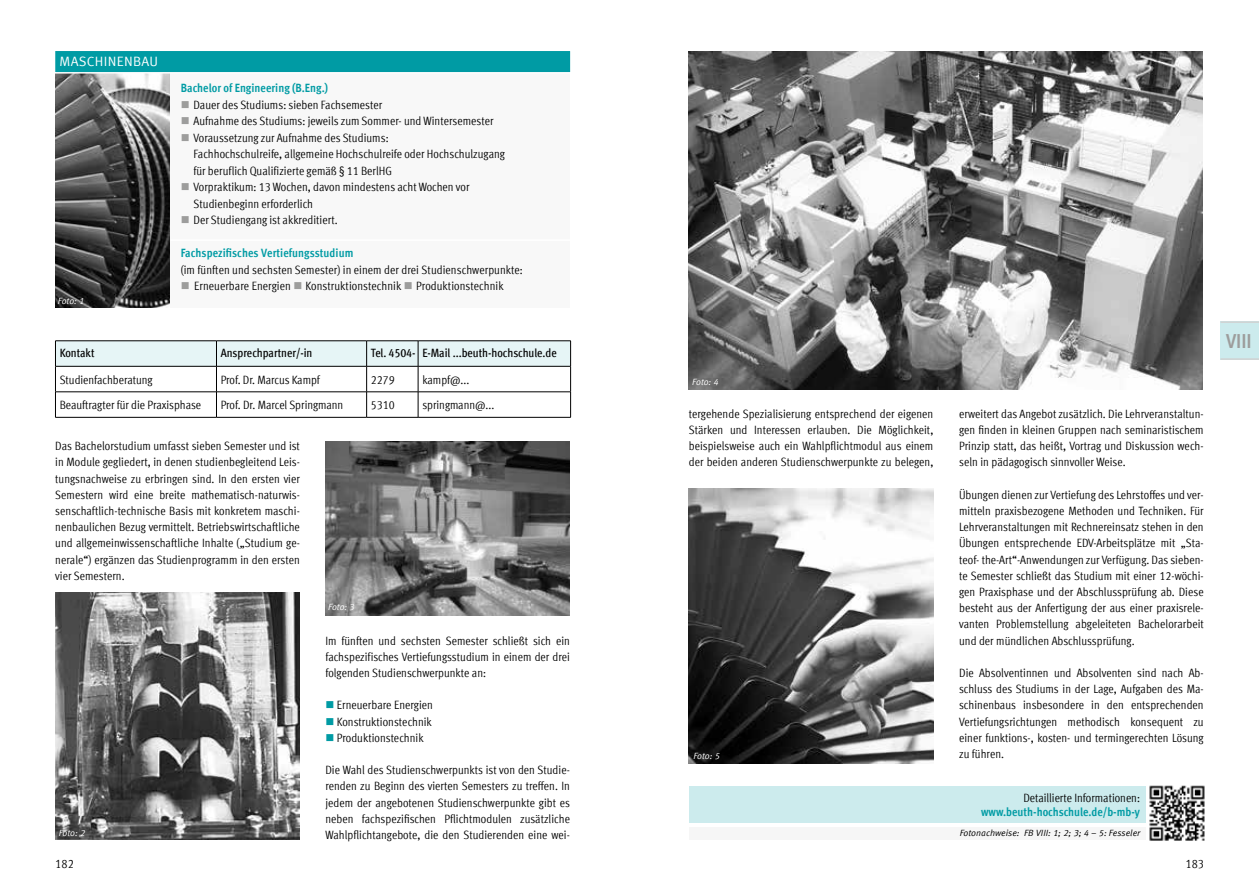
<style>
.page{position:relative;width:1259px;height:893px;background:#fff}
.page>*{position:absolute;margin:0;border:0;box-sizing:border-box;transform-origin:0 0}
.t1{font:700 condensed 20.25px "Meta Offc";color:#9d9d9c}
.t2{font:13.5px "Meta Offc Norm";letter-spacing:.02em;color:#fff}
.t3{font:condensed 12.3px "Meta Offc";color:#000}
.t4{font:condensed 12px/16.2px "Meta Offc";letter-spacing:.005em;color:#000;text-align:justify}
.t5{font:700 condensed 12px "Meta Offc";letter-spacing:.005em;color:#009ba4}
.t6{font:500 condensed 12px "Meta Offc";color:#000}
.t7{font:9px "Meta Offc Norm Ita";color:#000}
.t8{font:9px "Meta Offc Norm Ita";color:#fff}
.s1{color:#9d9d9c}
.s2{color:#009ba4}
</style>
<div class="page">
<img style="left:55px;top:74px;width:115px;height:234px">
<div style="left:170px;top:73px;width:400px;height:235px;background:#f8f8f8"></div>
<div style="left:54px;top:50px;width:517px;height:24px;background:#009ba4;border:2px solid #fff"></div>
<svg style="left:55px;top:341px;width:516px;height:76px"></svg>
<hr style="left:55px;top:417px;width:161px;height:1px;background:#000">
<hr style="left:216px;top:417px;width:151px;height:1px;background:#000">
<hr style="left:367px;top:417px;width:51px;height:1px;background:#000">
<hr style="left:418px;top:417px;width:153px;height:1px;background:#000">
<img style="left:325px;top:441px;width:245px;height:175px">
<img style="left:55px;top:593px;width:245px;height:246px">
<hr style="left:170px;top:239px;width:415px;height:2px;background:#fff">
<img style="left:689px;top:51px;width:513px;height:339px">
<img style="left:689px;top:488px;width:244px;height:275px">
<div style="left:689px;top:827px;width:513px;height:13px;background:#f6f6f6"></div>
<div style="left:689px;top:786px;width:514px;height:37px;background:#ccebed"></div>
<img style="left:1146px;top:785px;width:59px;height:56px">
<div style="left:1220px;top:321px;width:39px;height:39px;background:#ccebed"></div>
<hr style="left:1220px;top:321px;width:39px;height:2px;background:#d0d0d0">
<hr style="left:1220px;top:358px;width:39px;height:2px;background:#d0d0d0">
<p class="t2" style="left:59px;top:54px;width:100px">MASCHINENBAU</p>
<p class="t8" style="left:58px;top:296px;width:28px">Foto: 1</p>
<p class="t5" style="left:181px;top:81px;width:149px">Bachelor of Engineering (B.Eng.)</p>
<p class="t4" style="left:181px;top:96px;width:203px"><span class="s1">■</span> Dauer des Studiums: sieben Fachsemester</p>
<p class="t4" style="left:181px;top:113px;width:314px"><span class="s1">■</span> Aufnahme des Studiums: jeweils zum Sommer- und Wintersemester</p>
<p class="t4" style="left:193px;top:129px;width:313px;text-align:left;text-indent:-13px"><span class="s1">■</span> Voraussetzung zur Aufnahme des Studiums:<br>Fachhochschulreife, allgemeine Hochschulreife oder Hochschulzugang für beruflich Qualifizierte gemäß § 11 BerlHG</p>
<p class="t4" style="left:193px;top:179px;width:277px;text-indent:-13px"><span class="s1">■</span> Vorpraktikum: 13 Wochen, davon mindestens acht Wochen vor<br>Studienbeginn erforderlich</p>
<p class="t4" style="left:181px;top:212px;width:158px"><span class="s1">■</span> Der Studiengang ist akkreditiert.</p>
<p class="t5" style="left:181px;top:246px;width:174px">Fachspezifisches Vertiefungsstudium</p>
<p class="t4" style="left:181px;top:262px;width:343px">(im fünften und sechsten Semester) in einem der drei Studienschwerpunkte:</p>
<p class="t4" style="left:181px;top:278px;width:324px"><span class="s1">■</span> Erneuerbare Energien <span class="s1">■</span> Konstruktionstechnik <span class="s1">■</span> Produktionstechnik</p>
<p class="t6" style="left:60px;top:346px;width:36px">Kontakt</p>
<p class="t6" style="left:221px;top:346px;width:93px">Ansprechpartner/-in</p>
<p class="t6" style="left:371px;top:346px;width:187px">Tel. 4504- E-Mail ...beuth-hochschule.de</p>
<p class="t4" style="left:60px;top:372px;width:94px">Studienfachberatung</p>
<p class="t4" style="left:221px;top:372px;width:101px">Prof. Dr. Marcus Kampf</p>
<p class="t4" style="left:371px;top:372px;width:25px">2279</p>
<p class="t4" style="left:422px;top:372px;width:48px">kampf@...</p>
<p class="t4" style="left:60px;top:397px;width:143px">Beauftragter für die Praxisphase</p>
<p class="t4" style="left:221px;top:397px;width:124px">Prof. Dr. Marcel Springmann</p>
<p class="t4" style="left:371px;top:397px;width:25px">5310</p>
<p class="t4" style="left:422px;top:397px;width:74px">springmann@...</p>
<p class="t4" style="left:55px;top:438px;width:246px">Das Bachelorstudium umfasst sieben Semester und ist in Module gegliedert, in denen studienbegleitend Leis&shy;tungsnachweise zu erbringen sind. In den ersten vier Semestern wird eine breite mathematisch-naturwis&shy;senschaftlich-technische Basis mit konkretem maschi&shy;nenbaulichen Bezug vermittelt. Betriebswirtschaftliche und allgemeinwissenschaftliche Inhalte („Studium ge&shy;nerale“) ergänzen das Studienprogramm in den ersten vier Semestern.</p>
<p class="t8" style="left:59px;top:827px;width:28px">Foto: 2</p>
<p class="t8" style="left:328px;top:601px;width:28px">Foto: 3</p>
<p class="t4" style="left:325px;top:632px;width:246px">Im fünften und sechsten Semester schließt sich ein fachspezifisches Vertiefungsstudium in einem der drei folgenden Studienschwerpunkte an:</p>
<p class="t4" style="left:325px;top:697px;width:109px"><span class="s2">■</span> Erneuerbare Energien</p>
<p class="t4" style="left:325px;top:713px;width:108px"><span class="s2">■</span> Konstruktionstechnik</p>
<p class="t4" style="left:325px;top:730px;width:100px"><span class="s2">■</span> Produktionstechnik</p>
<p class="t4" style="left:325px;top:762px;width:246px">Die Wahl des Studienschwerpunkts ist von den Studie&shy;renden zu Beginn des vierten Semesters zu treffen. In jedem der angebotenen Studienschwerpunkte gibt es neben fachspezifischen Pflichtmodulen zusätzliche Wahlpflichtangebote, die den Studierenden eine wei-</p>
<p class="t8" style="left:692px;top:377px;width:28px">Foto: 4</p>
<p class="t4" style="left:689px;top:406px;width:246px">tergehende Spezialisierung entsprechend der eigenen Stärken und Interessen erlauben. Die Möglichkeit, beispielsweise auch ein Wahlpflichtmodul aus einem der beiden anderen Studienschwerpunkte zu belegen,</p>
<p class="t4" style="left:959px;top:406px;width:246px">erweitert das Angebot zusätzlich. Die Lehrveranstaltun&shy;gen finden in kleinen Gruppen nach seminaristischem Prinzip statt, das heißt, Vortrag und Diskussion wech&shy;seln in pädagogisch sinnvoller Weise.</p>
<p class="t4" style="left:959px;top:487px;width:246px">Übungen dienen zur Vertiefung des Lehrstoffes und ver&shy;mitteln praxisbezogene Methoden und Techniken. Für Lehrveranstaltungen mit Rechnereinsatz stehen in den Übungen entsprechende EDV-Arbeitsplätze mit „Sta&shy;teof- the-Art“-Anwendungen zur Verfügung. Das sieben&shy;te Semester schließt das Studium mit einer 12-wöchi&shy;gen Praxisphase und der Abschlussprüfung ab. Diese besteht aus der Anfertigung der aus einer praxisrele&shy;vanten Problemstellung abgeleiteten Bachelorarbeit und der mündlichen Abschlussprüfung.</p>
<p class="t4" style="left:959px;top:665px;width:246px">Die Absolventinnen und Absolventen sind nach Ab&shy;schluss des Studiums in der Lage, Aufgaben des Ma&shy;schinenbaus insbesondere in den entsprechenden Vertiefungsrichtungen methodisch konsequent zu einer funktions-, kosten- und termingerechten Lösung zu führen.</p>
<p class="t8" style="left:693px;top:751px;width:28px">Foto: 5</p>
<p class="t4" style="left:1023px;top:790px;width:118px">Detaillierte Informationen:</p>
<p class="t5" style="left:981px;top:805px;width:160px">www.beuth-hochschule.de/b-mb-y</p>
<p class="t7" style="left:959px;top:827px;width:182px">Fotonachweise: FB VIII: 1; 2; 3; 4 – 5: Fesseler</p>
<p class="t3" style="left:55px;top:857px;width:20px">182</p>
<p class="t3" style="left:1185px;top:857px;width:20px">183</p>
<h1 class="t1" style="left:1226px;top:329px;width:27px">VIII</h1>
</div>
